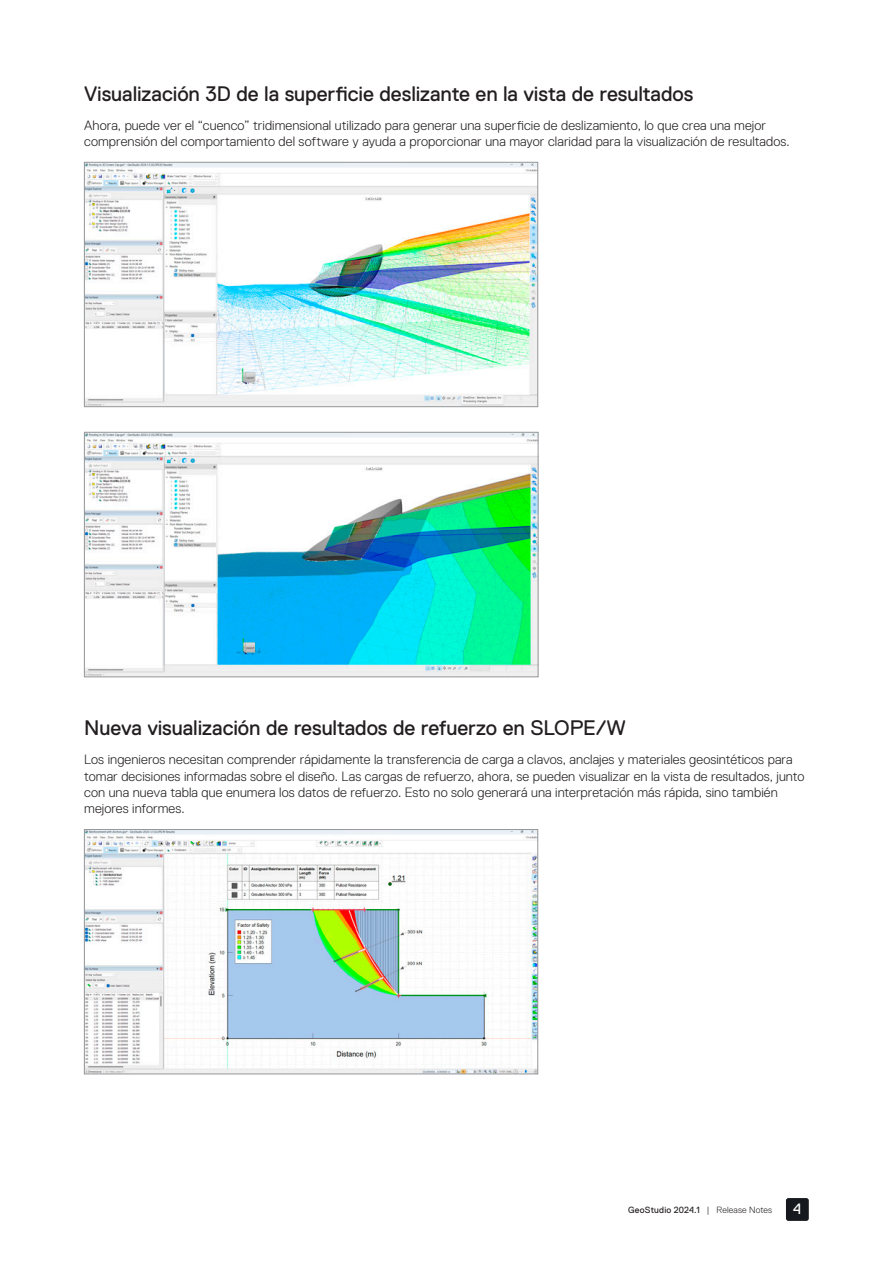
<style>
.page{position:relative;width:893px;height:1263px;background:#fff}
.page>*{position:absolute;margin:0;border:0;box-sizing:border-box;transform-origin:0 0}
.t1{font:21px "Replica Pro";letter-spacing:-.005em;color:#231f20}
.t2{font:15px "Replica Pro";color:#fff}
.t3{font:300 13.5px/16.2px "Replica Pro";letter-spacing:.005em;color:#231f20}
.t4{font:9px "Replica Pro";letter-spacing:.02em;color:#231f20}
.s1{font-weight:300}
</style>
<div class="page">
<div style="left:786px;top:1198px;width:23px;height:23px;background:#16191d;border-radius:2px"></div>
<img style="left:86px;top:164px;width:450px;height:241px">
<div style="left:84px;top:162px;width:454px;height:245px;border:1px solid #949698"></div>
<img style="left:86px;top:434px;width:450px;height:241px">
<div style="left:84px;top:432px;width:454px;height:245px;border:1px solid #949698"></div>
<img style="left:86px;top:831px;width:450px;height:241px">
<div style="left:84px;top:829px;width:454px;height:245px;border:1px solid #949698"></div>
<h1 class="t1" style="left:84px;top:82px;width:611px">Visualización 3D de la superficie deslizante en la vista de resultados</h1>
<p class="t3" style="left:84px;top:117px;width:707px">Ahora, puede ver el “cuenco” tridimensional utilizado para generar una superficie de deslizamiento, lo que crea una mejor comprensión del comportamiento del software y ayuda a proporcionar una mayor claridad para la visualización de resultados.</p>
<h1 class="t1" style="left:84px;top:716px;width:543px">Nueva visualización de resultados de refuerzo en SLOPE/W</h1>
<p class="t3" style="left:84px;top:752px;width:722px">Los ingenieros necesitan comprender rápidamente la transferencia de carga a clavos, anclajes y materiales geosintéticos para tomar decisiones informadas sobre el diseño. Las cargas de refuerzo, ahora, se pueden visualizar en la vista de resultados, junto con una nueva tabla que enumera los datos de refuerzo. Esto no solo generará una interpretación más rápida, sino también mejores informes.</p>
<p class="t4" style="left:628px;top:1204px;width:145px">GeoStudio 2024.1 <span class="s1">| Release Notes</span></p>
<p class="t2" style="left:793px;top:1201px;width:10px">4</p>
</div>
